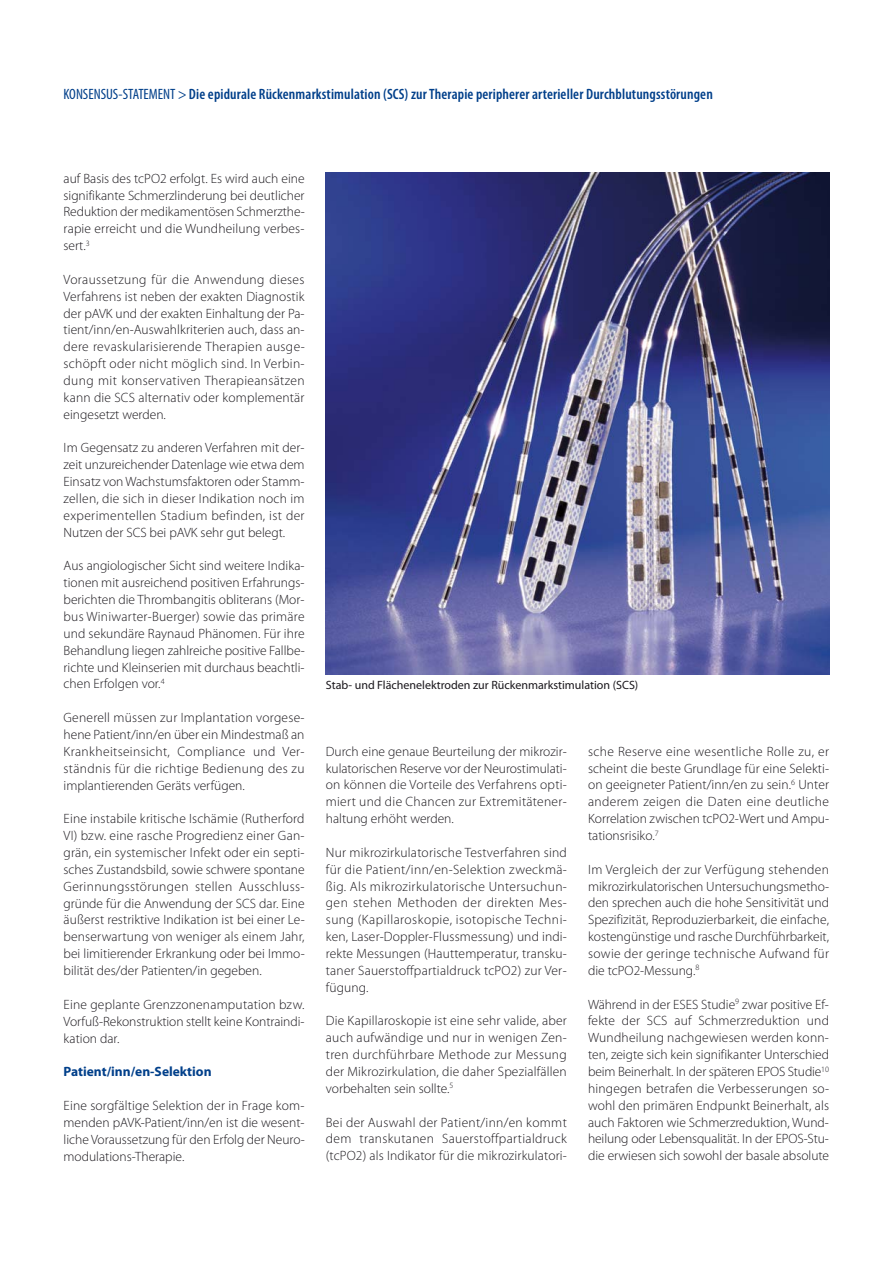
<style>
.page{position:relative;width:893px;height:1263px;background:#fff}
.page>*{position:absolute;margin:0;border:0;box-sizing:border-box;transform-origin:0 0}
.t1{font:600 condensed 15px "Myriad Pro";letter-spacing:.01em;color:#003f8a}
.t2{font:300 13.5px/16.8px "Myriad Pro";color:#1a171c;text-align:justify}
.t3{font:700 13.5px "Myriad Pro";color:#003f8a}
.t4{font:12px "Myriad Pro";color:#1a171c}
.s1{font-weight:400}
</style>
<div class="page">
<img style="left:326px;top:172px;width:503px;height:502px">
<p class="t1" style="left:64px;top:89px;width:651px"><span class="s1">KONSENSUS-STATEMENT &gt;</span> Die epidurale Rückenmarkstimulation (SCS) zur Therapie peripherer arterieller Durchblutungsstörungen</p>
<p class="t2" style="left:64px;top:171px;width:243px">auf Basis des tcPO2 erfolgt. Es wird auch eine signifikante Schmerzlinderung bei deutlicher Reduktion der medikamentösen Schmerzthe&shy;rapie erreicht und die Wundheilung verbes&shy;sert.<sup>3</sup></p>
<p class="t2" style="left:64px;top:272px;width:243px">Voraussetzung für die Anwendung dieses Verfahrens ist neben der exakten Diagnostik der pAVK und der exakten Einhaltung der Pa&shy;tient/inn/en-Auswahlkriterien auch, dass an&shy;dere revaskularisierende Therapien ausge&shy;schöpft oder nicht möglich sind. In Verbin&shy;dung mit konservativen Therapieansätzen kann die SCS alternativ oder komplementär eingesetzt werden.</p>
<p class="t2" style="left:64px;top:441px;width:242px">Im Gegensatz zu anderen Verfahren mit der&shy;zeit unzureichender Datenlage wie etwa dem Einsatz von Wachstumsfaktoren oder Stamm&shy;zellen, die sich in dieser Indikation noch im experimentellen Stadium befinden, ist der Nutzen der SCS bei pAVK sehr gut belegt.</p>
<p class="t2" style="left:64px;top:559px;width:243px">Aus angiologischer Sicht sind weitere Indika&shy;tionen mit ausreichend positiven Erfahrungs&shy;berichten die Thrombangitis obliterans (Mor&shy;bus Winiwarter-Buerger) sowie das primäre und sekundäre Raynaud Phänomen. Für ihre Behandlung liegen zahlreiche positive Fallbe&shy;richte und Kleinserien mit durchaus beachtli&shy;chen Erfolgen vor.<sup>4</sup></p>
<p class="t2" style="left:64px;top:710px;width:242px">Generell müssen zur Implantation vorgese&shy;hene Patient/inn/en über ein Mindestmaß an Krankheitseinsicht, Compliance und Ver&shy;ständnis für die richtige Bedienung des zu implantierenden Geräts verfügen.</p>
<p class="t2" style="left:64px;top:812px;width:243px">Eine instabile kritische Ischämie (Rutherford VI) bzw. eine rasche Progredienz einer Gan&shy;grän, ein systemischer Infekt oder ein septi&shy;sches Zustandsbild, sowie schwere spontane Gerinnungsstörungen stellen Ausschluss&shy;gründe für die Anwendung der SCS dar. Eine äußerst restriktive Indikation ist bei einer Le&shy;benserwartung von weniger als einem Jahr, bei limitierender Erkrankung oder bei Immo&shy;bilität des/der Patienten/in gegeben.</p>
<p class="t2" style="left:64px;top:997px;width:242px">Eine geplante Grenzzonenamputation bzw.<br>Vorfuß-Rekonstruktion stellt keine Kontraindi&shy;kation dar.</p>
<p class="t3" style="left:64px;top:1067px;width:150px">Patient/inn/en-Selektion</p>
<p class="t2" style="left:64px;top:1098px;width:243px">Eine sorgfältige Selektion der in Frage kom&shy;menden pAVK-Patient/inn/en ist die wesent&shy;liche Voraussetzung für den Erfolg der Neuro&shy;modulations-Therapie.</p>
<p class="t4" style="left:326px;top:681px;width:314px">Stab- und Flächenelektroden zur Rückenmarkstimulation (SCS)</p>
<p class="t2" style="left:326px;top:744px;width:242px">Durch eine genaue Beurteilung der mikrozir&shy;kulatorischen Reserve vor der Neurostimulati&shy;on können die Vorteile des Verfahrens opti&shy;miert und die Chancen zur Extremitätener&shy;haltung erhöht werden.</p>
<p class="t2" style="left:326px;top:845px;width:243px">Nur mikrozirkulatorische Testverfahren sind für die Patient/inn/en-Selektion zweckmä&shy;ßig. Als mikrozirkulatorische Untersuchun&shy;gen stehen Methoden der direkten Mes&shy;sung (Kapillaroskopie, isotopische Techni&shy;ken, Laser-Doppler-Flussmessung) und indi&shy;rekte Messungen (Hauttemperatur, transku&shy;taner Sauerstoffpartialdruck tcPO2) zur Ver&shy;fügung.</p>
<p class="t2" style="left:326px;top:1014px;width:242px">Die Kapillaroskopie ist eine sehr valide, aber auch aufwändige und nur in wenigen Zen&shy;tren durchführbare Methode zur Messung der Mikrozirkulation, die daher Spezialfällen vorbehalten sein sollte.<sup>5</sup></p>
<p class="t2" style="left:326px;top:1115px;width:242px">Bei der Auswahl der Patient/inn/en kommt dem transkutanen Sauerstoffpartialdruck (tcPO2) als Indikator für die mikrozirkulatori-</p>
<p class="t2" style="left:588px;top:744px;width:242px">sche Reserve eine wesentliche Rolle zu, er scheint die beste Grundlage für eine Selekti&shy;on geeigneter Patient/inn/en zu sein.<sup>6</sup> Unter anderem zeigen die Daten eine deutliche Korrelation zwischen tcPO2-Wert und Ampu&shy;tationsrisiko.<sup>7</sup></p>
<p class="t2" style="left:588px;top:862px;width:243px">Im Vergleich der zur Verfügung stehenden mikrozirkulatorischen Untersuchungsmetho&shy;den sprechen auch die hohe Sensitivität und Spezifizität, Reproduzierbarkeit, die einfache, kostengünstige und rasche Durchführbarkeit, sowie der geringe technische Aufwand für die tcPO2-Messung.<sup>8</sup></p>
<p class="t2" style="left:588px;top:997px;width:242px">Während in der ESES Studie<sup>9</sup> zwar positive Ef&shy;fekte der SCS auf Schmerzreduktion und Wundheilung nachgewiesen werden konn&shy;ten, zeigte sich kein signifikanter Unterschied beim Beinerhalt. In der späteren EPOS Studie<sup>10 </sup>hingegen betrafen die Verbesserungen so&shy;wohl den primären Endpunkt Beinerhalt, als auch Faktoren wie Schmerzreduktion, Wund&shy;heilung oder Lebensqualität. In der EPOS-Stu&shy;die erwiesen sich sowohl der basale absolute</p>
</div>
